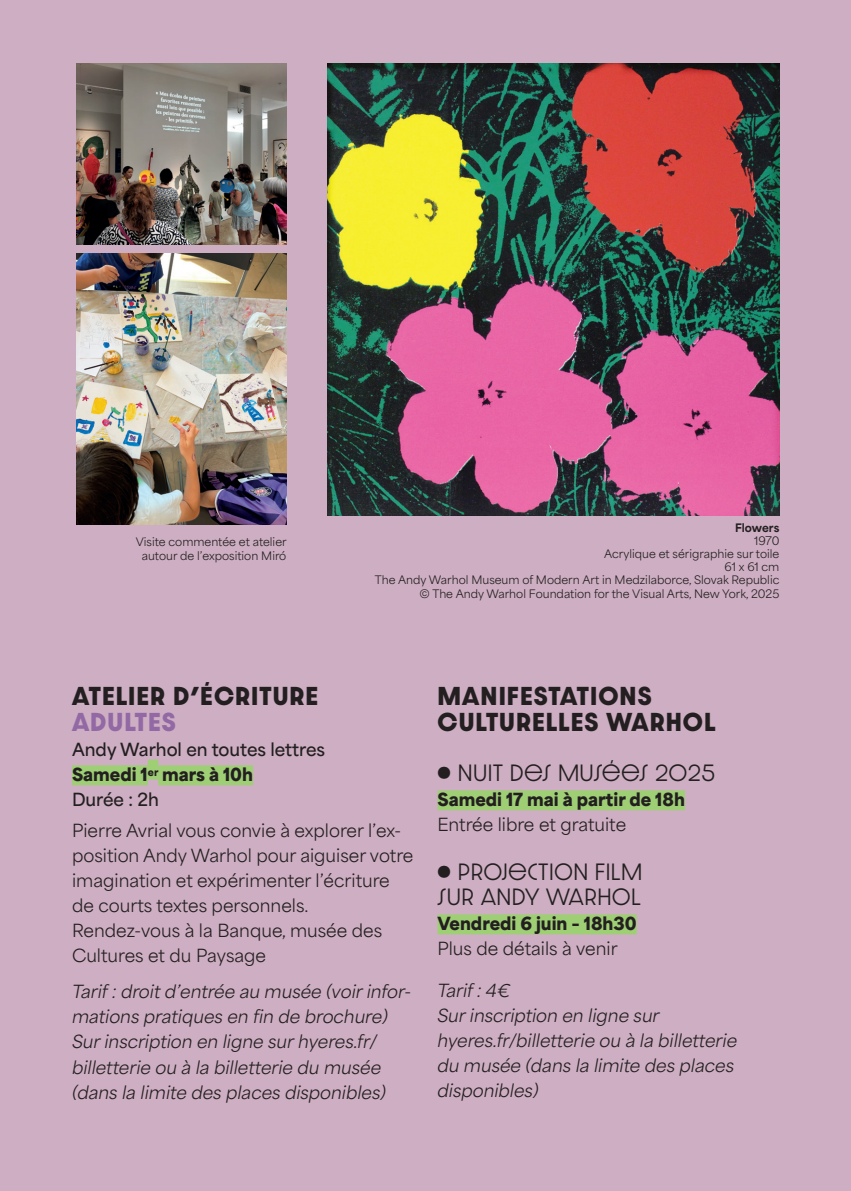
<style>
.page{position:relative;width:851px;height:1191px;background:#fff}
.page>*{position:absolute;margin:0;border:0;box-sizing:border-box;transform-origin:0 0}
.t1{font:700 22px/26.4px "Dazzle Unicase";letter-spacing:.05em;color:#231f20}
.t2{font:700 22px "Dazzle Unicase";letter-spacing:.05em;color:#9269a4}
.t3{font:300 20px/25px "Dazzle Unicase";letter-spacing:.05em;color:#231f20}
.t4{font:italic 17px/25px "Area Normal";color:#231f20}
.t5{font:17px/25px "Area Normal";color:#231f20}
.t6{font:600 17px/25px "Area Normal";color:#231f20}
.t7{font:900 17px "Area Normal";color:#231f20}
.t8{font:11px/13.2px "Area Normal";color:#231f20;text-align:right}
.t9{font:800 11px "Area Normal";letter-spacing:-.005em;color:#231f20}
.s1{font-weight:900}
</style>
<div class="page">
<div style="left:0;top:0;width:850px;height:1191px;background:#cdaec2"></div>
<div style="left:72px;top:765px;width:76px;height:20px;background:#9fcf75"></div>
<div style="left:148px;top:759px;width:10px;height:20px;background:#9fcf75"></div>
<div style="left:158px;top:765px;width:95px;height:20px;background:#9fcf75"></div>
<div style="left:437px;top:790px;width:248px;height:20px;background:#9fcf75"></div>
<div style="left:437px;top:914px;width:199px;height:20px;background:#9fcf75"></div>
<img style="left:327px;top:64px;width:452px;height:451px">
<img style="left:77px;top:253px;width:209px;height:272px">
<img style="left:77px;top:63px;width:209px;height:181px">
<p class="t8" style="left:136px;top:534px;width:152px;text-align:center">Visite commentée et atelier autour de l’exposition Miró</p>
<p class="t9" style="left:735px;top:517px;width:46px">Flowers</p>
<p class="t8" style="left:375px;top:532px;width:406px">1970<br>Acrylique et sérigraphie sur toile<br>61 x 61 cm<br>The Andy Warhol Museum of Modern Art in Medzilaborce, Slovak Republic © The Andy Warhol Foundation for the Visual Arts, New York, 2025</p>
<p class="t1" style="left:72px;top:682px;width:247px">ATELIER D’ÉCRITURE</p>
<p class="t2" style="left:72px;top:705px;width:105px">ADULTES</p>
<p class="t6" style="left:72px;top:735px;width:254px">Andy Warhol en toutes lettres<br><span class="s1">Samedi 1</span><sup>er</sup> <span class="s1">mars à 10h<br></span>Durée : 2h</p>
<p class="t5" style="left:72px;top:816px;width:343px">Pierre Avrial vous convie à explorer l’ex&shy;position Andy Warhol pour aiguiser votre imagination et expérimenter l’écriture de courts textes personnels.<br>Rendez-vous à la Banque, musée des Cultures et du Paysage</p>
<p class="t4" style="left:72px;top:977px;width:340px">Tarif : droit d’entrée au musée (voir infor&shy;mations pratiques en fin de brochure)<br>Sur inscription en ligne sur hyeres.fr/ billetterie ou à la billetterie du musée (dans la limite des places disponibles)</p>
<p class="t1" style="left:437px;top:682px;width:279px">MANIFESTATIONS<br>CULTURELLES WARHOL</p>
<p class="t3" style="left:437px;top:760px;width:278px">• NUIT DES MUSÉES 2025</p>
<p class="t7" style="left:437px;top:784px;width:249px">Samedi 17 mai à partir de 18h</p>
<p class="t5" style="left:437px;top:810px;width:190px">Entrée libre et gratuite</p>
<p class="t3" style="left:437px;top:859px;width:206px">• PROJECTION FILM<br>SUR ANDY WARHOL</p>
<p class="t7" style="left:437px;top:908px;width:201px">Vendredi 6 juin – 18h30</p>
<p class="t5" style="left:437px;top:934px;width:182px">Plus de détails à venir</p>
<p class="t4" style="left:437px;top:976px;width:301px">Tarif : 4€<br>Sur inscription en ligne sur hyeres.fr/billetterie ou à la billetterie du musée (dans la limite des places disponibles)</p>
</div>
